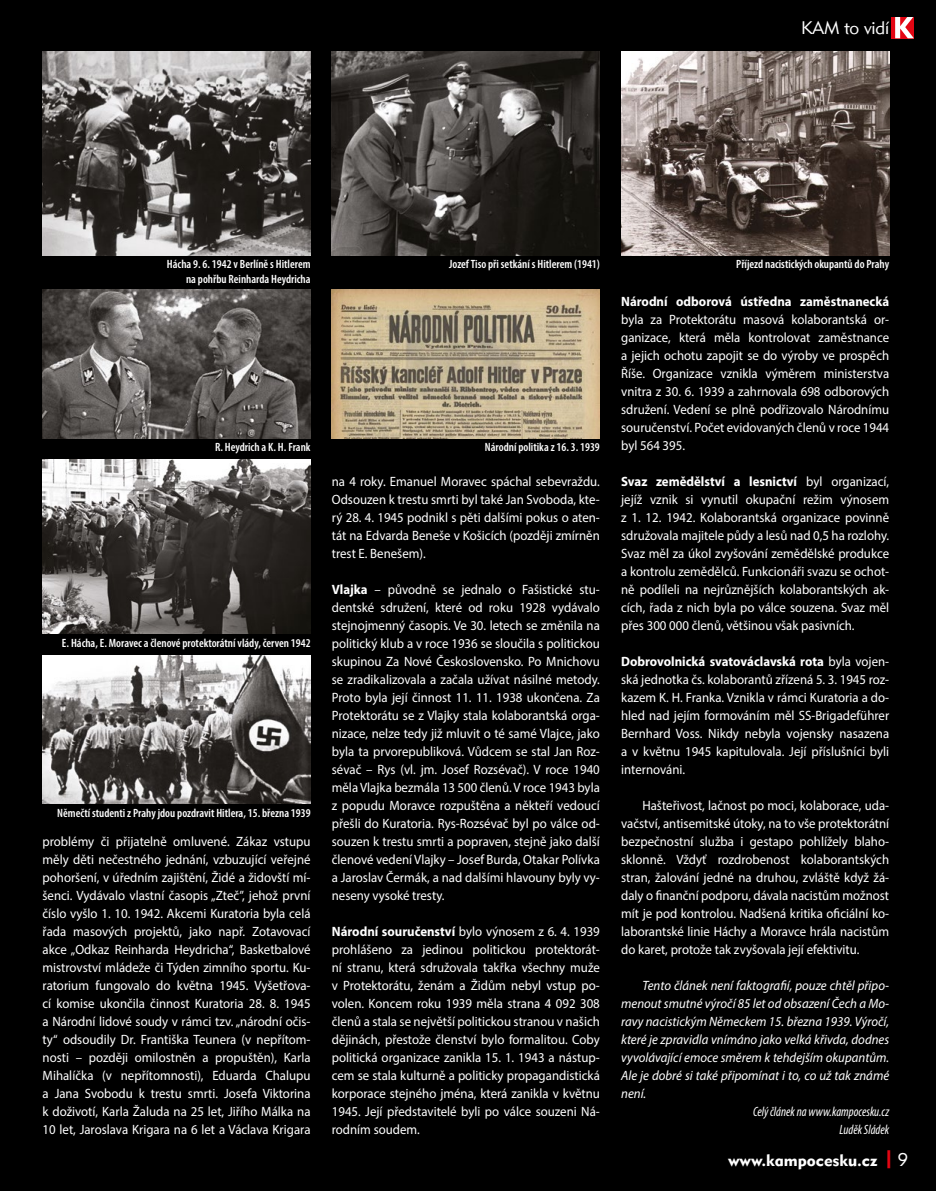
<style>
.page{position:relative;width:936px;height:1191px;background:#fff}
.page>*{position:absolute;margin:0;border:0;box-sizing:border-box;transform-origin:0 0}
.t1{font:300 18px "Geometric 415";letter-spacing:-.01em;color:#fff}
.t2{font:900 16.5px "Geometric 415";color:#fff}
.t3{font:13.5px/18px "Myriad Pro";color:#fff;text-align:justify;scale:.95 1}
.t4{font:italic 13.5px/18px "Myriad Pro";color:#fff;text-align:justify;scale:.95 1}
.t5{font:italic condensed 13.5px/18px "Myriad Pro";color:#fff;text-align:right;scale:.95 1}
.t6{font:700 13.5px "Myriad Pro";color:#fff;scale:.95 1}
.t7{font:600 condensed 12px/14.4px "Myriad Pro";color:#fff;text-align:right}
.s1{font-weight:700}
.s2{font-size:18px;color:#e30613}
.s3{font-weight:300;font-size:18px}
</style>
<div class="page">
<div style="left:0;top:0;width:935px;height:1191px;background:#000"></div>
<img style="left:43px;top:51px;width:267px;height:204px">
<img style="left:43px;top:289px;width:267px;height:149px">
<img style="left:43px;top:459px;width:267px;height:175px">
<img style="left:43px;top:655px;width:267px;height:149px">
<img style="left:332px;top:289px;width:268px;height:149px">
<img style="left:332px;top:51px;width:268px;height:204px">
<img style="left:621px;top:51px;width:268px;height:204px">
<div style="left:891px;top:17px;width:22px;height:21px;background:#e30613"></div>
<svg style="left:895px;top:17px;width:18px;height:21px"></svg>
<h1 class="t1" style="left:801px;top:17px;width:90px">KAM to vidí</h1>
<p class="t7" style="left:167px;top:257px;width:145px">Hácha 9. 6. 1942 v Berlíně s Hitlerem na pohřbu Reinharda Heydricha</p>
<p class="t7" style="left:449px;top:257px;width:152px">Jozef Tiso při setkání s Hitlerem (1941)</p>
<p class="t7" style="left:215px;top:440px;width:97px">R. Heydrich a K. H. Frank</p>
<p class="t7" style="left:62px;top:635px;width:250px">E. Hácha, E. Moravec a členové protektorátní vlády, červen 1942</p>
<p class="t7" style="left:57px;top:805px;width:255px">Němečtí studenti z Prahy jdou pozdravit Hitlera, 15. března 1939</p>
<p class="t3" style="left:43px;top:832px;width:284px">problémy či přijatelně omluvené. Zákaz vstupu měly děti nečestného jednání, vzbuzující veřejné pohoršení, v úředním zajištění, Židé a židovští mí‑ šenci. Vydávalo vlastní časopis „Zteč”, jehož první číslo vyšlo 1. 10. 1942. Akcemi Kuratoria byla celá řada masových projektů, jako např. Zotavovací akce „Odkaz Reinharda Heydricha“, Basketbalové mistrovství mládeže či Týden zimního sportu. Ku‑ ratorium fungovalo do května 1945. Vyšetřova‑ cí komise ukončila činnost Kuratoria 28. 8. 1945 a Národní lidové soudy v rámci tzv. „národní očis‑ ty“ odsoudily Dr. Františka Teunera (v nepřítom‑ nosti – později omilostněn a propuštěn), Karla Mihalíčka (v nepřítomnosti), Eduarda Chalupu a Jana Svobodu k trestu smrti. Josefa Viktorina k doživotí, Karla Žaluda na 25 let, Jiřího Málka na 10 let, Jaroslava Krigara na 6 let a Václava Krigara</p>
<p class="t7" style="left:485px;top:440px;width:116px">Národní politika z 16. 3. 1939</p>
<p class="t3" style="left:332px;top:472px;width:283px">na 4 roky. Emanuel Moravec spáchal sebevraždu.<br>Odsouzen k trestu smrti byl také Jan Svoboda, kte‑ rý 28. 4. 1945 podnikl s pěti dalšími pokus o aten‑ tát na Edvarda Beneše v Košicích (později zmírněn trest E. Benešem).</p>
<p class="t3" style="left:332px;top:580px;width:284px"><span class="s1">Vlajka</span> – původně se jednalo o Fašistické stu‑ dentské sdružení, které od roku 1928 vydávalo stejnojmenný časopis. Ve 30. letech se změnila na politický klub a v roce 1936 se sloučila s politickou skupinou Za Nové Československo. Po Mnichovu se zradikalizovala a začala užívat násilné metody.<br>Proto byla její činnost 11. 11. 1938 ukončena. Za Protektorátu se z Vlajky stala kolaborantská orga‑ nizace, nelze tedy již mluvit o té samé Vlajce, jako byla ta prvorepubliková. Vůdcem se stal Jan Roz‑ sévač – Rys (vl. jm. Josef Rozsévač). V roce 1940 měla Vlajka bezmála 13 500 členů. V roce 1943 byla z popudu Moravce rozpuštěna a někteří vedoucí přešli do Kuratoria. Rys-Rozsévač byl po válce od‑ souzen k trestu smrti a popraven, stejně jako další členové vedení Vlajky – Josef Burda, Otakar Polívka a Jaroslav Čermák, a nad dalšími hlavouny byly vy‑ neseny vysoké tresty.</p>
<p class="t3" style="left:332px;top:922px;width:283px"><span class="s1">Národní souručenství</span> bylo výnosem z 6. 4. 1939 prohlášeno za jedinou politickou protektorát‑ ní stranu, která sdružovala takřka všechny muže v Protektorátu, ženám a Židům nebyl vstup po‑ volen. Koncem roku 1939 měla strana 4 092 308 členů a stala se největší politickou stranou v našich dějinách, přestože členství bylo formalitou. Coby politická organizace zanikla 15. 1. 1943 a nástup‑ cem se stala kulturně a politicky propagandistická korporace stejného jména, která zanikla v květnu 1945. Její představitelé byli po válce souzeni Ná‑ rodním soudem.</p>
<p class="t7" style="left:736px;top:257px;width:154px">Příjezd nacistických okupantů do Prahy</p>
<p class="t6" style="left:621px;top:293px;width:283px">Národní odborová ústředna zaměstnanecká</p>
<p class="t3" style="left:621px;top:310px;width:284px">byla za Protektorátu masová kolaborantská or‑ ganizace, která měla kontrolovat zaměstnance a jejich ochotu zapojit se do výroby ve prospěch Říše. Organizace vznikla výměrem ministerstva vnitra z 30. 6. 1939 a zahrnovala 698 odborových sdružení. Vedení se plně podřizovalo Národnímu souručenství. Počet evidovaných členů v roce 1944 byl 564 395.</p>
<p class="t3" style="left:621px;top:472px;width:283px"><span class="s1">Svaz zemědělství a lesnictví</span> byl organizací, jejíž vznik si vynutil okupační režim výnosem z 1. 12. 1942. Kolaborantská organizace povinně sdružovala majitele půdy a lesů nad 0,5 ha rozlohy.<br>Svaz měl za úkol zvyšování zemědělské produkce a kontrolu zemědělců. Funkcionáři svazu se ochot‑ ně podíleli na nejrůznějších kolaborantských ak‑ cích, řada z nich byla po válce souzena. Svaz měl přes 300 000 členů, většinou však pasivních.</p>
<p class="t3" style="left:621px;top:652px;width:283px"><span class="s1">Dobrovolnická svatováclavská rota</span> byla vojen‑ ská jednotka čs. kolaborantů zřízená 5. 3. 1945 roz‑ kazem K. H. Franka. Vznikla v rámci Kuratoria a do‑ hled nad jejím formováním měl SS-Brigadeführer Bernhard Voss. Nikdy nebyla vojensky nasazena a v květnu 1945 kapitulovala. Její příslušníci byli internováni.</p>
<p class="t3" style="left:621px;top:796px;width:283px;text-indent:21px">Hašteřivost, lačnost po moci, kolaborace, uda‑ vačství, antisemitské útoky, na to vše protektorátní bezpečnostní služba i gestapo pohlížely blaho‑ sklonně. Vždyť rozdrobenost kolaborantských stran, žalování jedné na druhou, zvláště když žá‑ daly o finanční podporu, dávala nacistům možnost mít je pod kontrolou. Nadšená kritika oficiální ko‑ laborantské linie Háchy a Moravce hrála nacistům do karet, protože tak zvyšovala její efektivitu.</p>
<p class="t4" style="left:621px;top:976px;width:284px;text-indent:21px">Tento článek není faktografií, pouze chtěl připo&shy;menout smutné výročí 85 let od obsazení Čech a Mo&shy;ravy nacistickým Německem 15. března 1939. Výročí, které je zpravidla vnímáno jako velká křivda, dodnes vyvolávající emoce směrem k tehdejším okupantům.<br>Ale je dobré si také připomínat i to, co už tak známé není.</p>
<p class="t5" style="left:753px;top:1102px;width:145px">Celý článek na www.kampocesku.cz<br>Luděk Sládek</p>
<p class="t2" style="left:728px;top:1150px;width:181px">www.kampocesku.cz <span class="s2">|</span><span class="s3">9</span></p>
</div>
